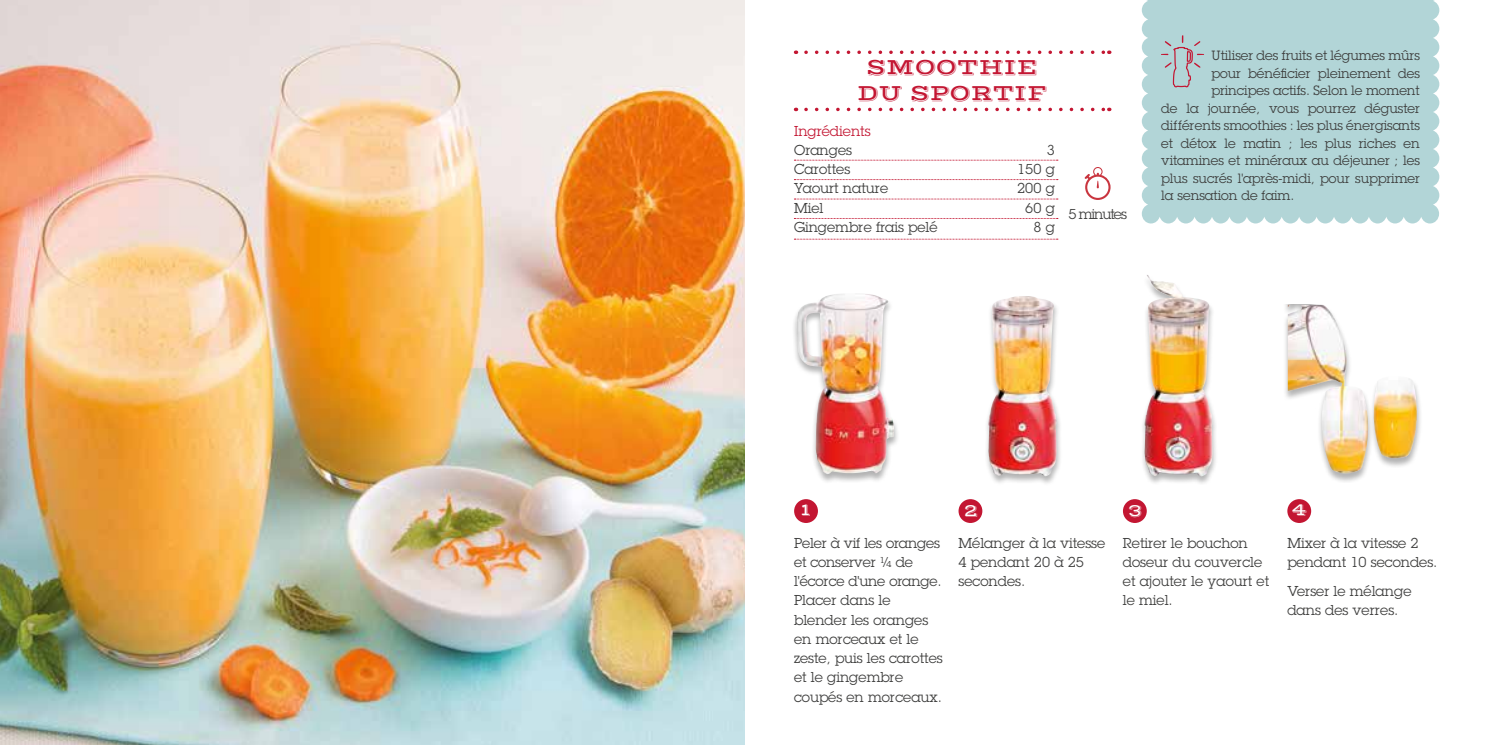
<style>
.page{position:relative;width:1489px;height:745px;background:#fff}
.page>*{position:absolute;margin:0;border:0;box-sizing:border-box;transform-origin:0 0}
.t1{font:22.75px/26.2px "Vast Shadow";color:#c31632;text-align:center}
.t2{font:17.5px "Vast Shadow";color:#fff}
.t3{font:14px/19.2px "Lubalin Graph";color:#3c3c3b}
.t4{font:14px "Lubalin Graph";color:#c31632}
.t5{font:14px "Lubalin Graph";letter-spacing:-.07em;color:#3c3c3b}
.t6{font:13.12px "Lubalin Graph";color:#3c3c3b}
</style>
<div class="page">
<img style="left:0;top:0;width:744px;height:744px">
<div style="left:1141px;top:0;width:298px;height:223px;background:#b2d5d7"></div>
<div style="left:794px;top:499px;width:24px;height:23px;background:#c31632;border-radius:50%"></div>
<div style="left:958px;top:499px;width:24px;height:23px;background:#c31632;border-radius:50%"></div>
<div style="left:1122px;top:499px;width:24px;height:23px;background:#c31632;border-radius:50%"></div>
<div style="left:1287px;top:499px;width:23px;height:23px;background:#c31632;border-radius:50%"></div>
<div style="left:792px;top:292px;width:107px;height:192px;background:#000;opacity:.3"></div>
<img style="left:795px;top:293px;width:100px;height:182px">
<div style="left:983px;top:295px;width:79px;height:191px;background:#000;opacity:.3"></div>
<img style="left:988px;top:296px;width:68px;height:180px">
<div style="left:1140px;top:275px;width:78px;height:211px;background:#000;opacity:.3"></div>
<img style="left:1144px;top:275px;width:68px;height:201px">
<div style="left:1282px;top:304px;width:140px;height:178px;background:#000;opacity:.3"></div>
<img style="left:1287px;top:304px;width:135px;height:174px">
<svg style="left:1084px;top:167px;width:26px;height:33px"></svg>
<svg style="left:794px;top:160px;width:263px;height:1px"></svg>
<svg style="left:794px;top:179px;width:263px;height:1px"></svg>
<svg style="left:794px;top:198px;width:263px;height:1px"></svg>
<svg style="left:794px;top:218px;width:263px;height:1px"></svg>
<svg style="left:794px;top:239px;width:263px;height:1px"></svg>
<svg style="left:806px;top:50px;width:303px;height:4px"></svg>
<svg style="left:806px;top:108px;width:303px;height:3px"></svg>
<svg style="left:1160px;top:35px;width:43px;height:53px;background:#b3c1c5"></svg>
<h1 class="t1" style="left:857px;top:54px;width:192px">SMOOTHIE<br>DU SPORTIF</h1>
<p class="t4" style="left:794px;top:122px;width:78px">Ingrédients</p>
<p class="t3" style="left:794px;top:140px;width:59px">Oranges</p>
<p class="t3" style="left:1046px;top:140px;width:10px">3</p>
<p class="t3" style="left:794px;top:159px;width:58px">Carottes</p>
<p class="t3" style="left:1017px;top:159px;width:39px">150 g</p>
<p class="t3" style="left:794px;top:178px;width:96px">Yaourt nature</p>
<p class="t3" style="left:1017px;top:178px;width:39px">200 g</p>
<p class="t3" style="left:794px;top:198px;width:31px">Miel</p>
<p class="t3" style="left:1025px;top:198px;width:31px">60 g</p>
<p class="t3" style="left:794px;top:217px;width:145px">Gingembre frais pelé</p>
<p class="t3" style="left:1033px;top:217px;width:23px">8 g</p>
<p class="t5" style="left:1068px;top:205px;width:60px">5 minutes</p>
<p class="t6" style="left:1211px;top:47px;width:210px">Utiliser des fruits et légumes mûrs</p>
<p class="t6" style="left:1211px;top:65px;width:210px">pour bénéficier pleinement des</p>
<p class="t6" style="left:1211px;top:82px;width:210px">principes actifs. Selon le moment</p>
<p class="t6" style="left:1161px;top:100px;width:260px">de la journée, vous pourrez déguster</p>
<p class="t6" style="left:1161px;top:117px;width:260px">différents smoothies : les plus énergisants</p>
<p class="t6" style="left:1161px;top:135px;width:260px">et détox le matin ; les plus riches en</p>
<p class="t6" style="left:1161px;top:152px;width:260px">vitamines et minéraux au déjeuner ; les</p>
<p class="t6" style="left:1161px;top:170px;width:260px">plus sucrés l'après-midi, pour supprimer</p>
<p class="t6" style="left:1161px;top:187px;width:135px">la sensation de faim.</p>
<p class="t2" style="left:800px;top:499px;width:11px">1</p>
<p class="t2" style="left:964px;top:499px;width:15px">2</p>
<p class="t2" style="left:1127px;top:499px;width:16px">3</p>
<p class="t2" style="left:1292px;top:499px;width:16px">4</p>
<p class="t3" style="left:794px;top:532px;width:150px">Peler à vif les oranges et conserver ¼ de l'écorce d'une orange.<br>Placer dans le blender les oranges en morceaux et le zeste, puis les carottes et le gingembre coupés en morceaux.</p>
<p class="t3" style="left:958px;top:532px;width:148px">Mélanger à la vitesse<br>4 pendant 20 à 25 secondes.</p>
<p class="t3" style="left:1122px;top:532px;width:148px">Retirer le bouchon doseur du couvercle et ajouter le yaourt et le miel.</p>
<p class="t3" style="left:1287px;top:532px;width:152px">Mixer à la vitesse 2 pendant 10 secondes.</p>
<p class="t3" style="left:1287px;top:581px;width:126px">Verser le mélange dans des verres.</p>
</div>
